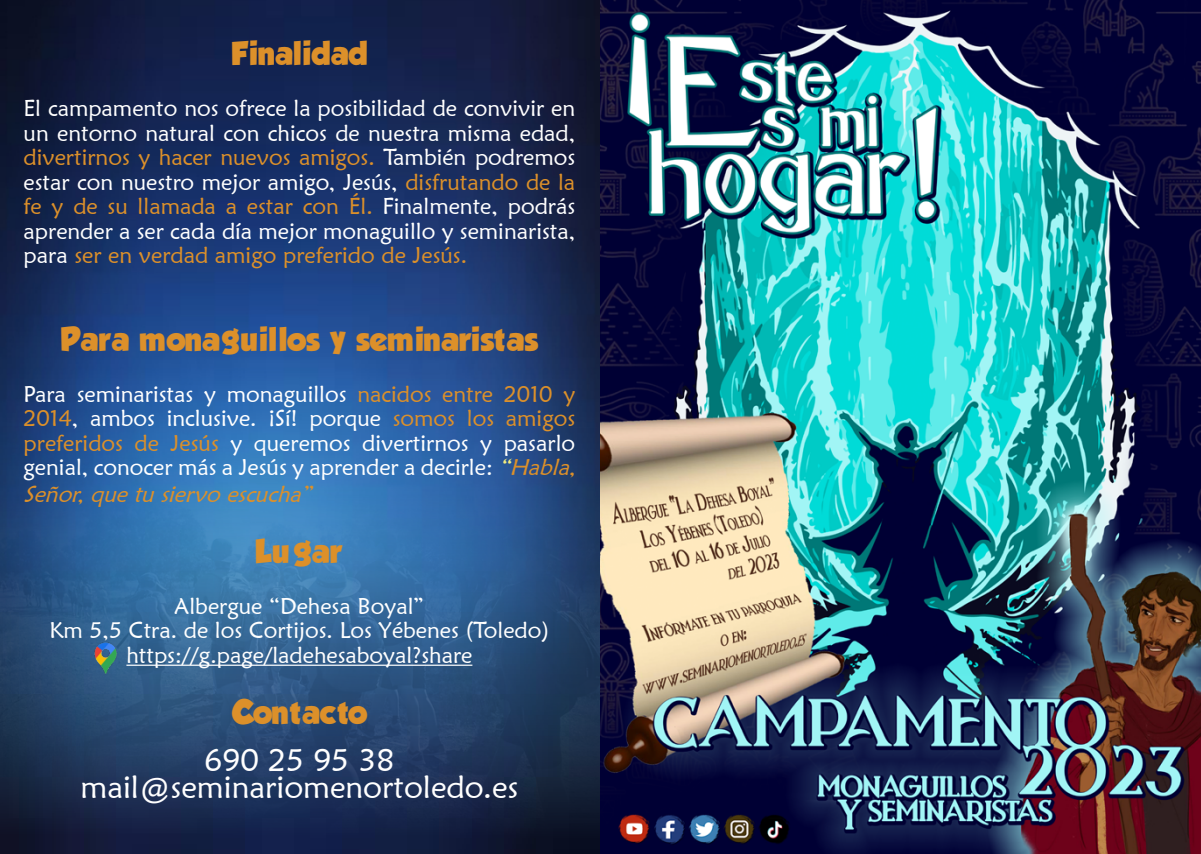
<style>
.page{position:relative;width:1201px;height:854px;background:#fff}
.page>*{position:absolute;margin:0;border:0;box-sizing:border-box;transform-origin:0 0}
.t1{font:700 36.75px "Tadeo Font";letter-spacing:.025em;color:#dc902a}
.t2{font:31.5px/26.2px "Maiandra GD";color:#fff;text-align:center}
.t3{font:22.75px/24.5px "Maiandra GD";color:#fff;text-align:justify}
.s1{color:#dc902a}
.s2{font-style:italic;color:#f3ec7d}
.s3{font-style:italic;color:#dc902a}
</style>
<div class="page">
<img style="left:0;top:0;width:1200px;height:853px">
<hr style="left:126px;top:664px;width:346px;height:1px;background:#fff">
<img style="left:91px;top:639px;width:30px;height:37px">
<h1 class="t1" style="left:231px;top:29px;width:138px">Finalidad</h1>
<p class="t3" style="left:24px;top:96px;width:553px">El campamento nos ofrece la posibilidad de convivir en un entorno natural con chicos de nuestra misma edad, <span class="s1">divertirnos y hacer nuevos amigos.</span> También podremos estar con nuestro mejor amigo, Jesús, <span class="s1">disfrutando de la fe y de su llamada a estar con Él.</span> Finalmente, podrás aprender a ser cada día mejor monaguillo y seminarista, para <span class="s1">ser en verdad amigo preferido de Jesús.</span></p>
<h1 class="t1" style="left:61px;top:314px;width:477px">Para monaguillos y seminaristas</h1>
<p class="t3" style="left:24px;top:381px;width:560px;line-height:25px;text-align:left">Para seminaristas y monaguillos <span class="s1">nacidos entre 2010 y 2014</span>, ambos inclusive. ¡Sí! porque <span class="s1">somos los amigos preferidos de Jesús</span> y queremos divertirnos y pasarlo genial, conocer más a Jesús y aprender a decirle: <span class="s2">“</span><span class="s3">Habla, Señor,quetusiervo escucha”</span></p>
<h1 class="t1" style="left:256px;top:526px;width:88px">Lugar</h1>
<p class="t3" style="left:49px;top:593px;width:501px;text-align:center">Albergue “Dehesa Boyal”<br>Km 5,5 Ctra. de los Cortijos. Los Yébenes (Toledo) https://g.page/ladehesaboyal?share</p>
<h1 class="t1" style="left:232px;top:687px;width:136px">Contacto</h1>
<h2 class="t2" style="left:80px;top:746px;width:439px">690 25 95 38 mail@seminariomenortoledo.es</h2>
</div>
